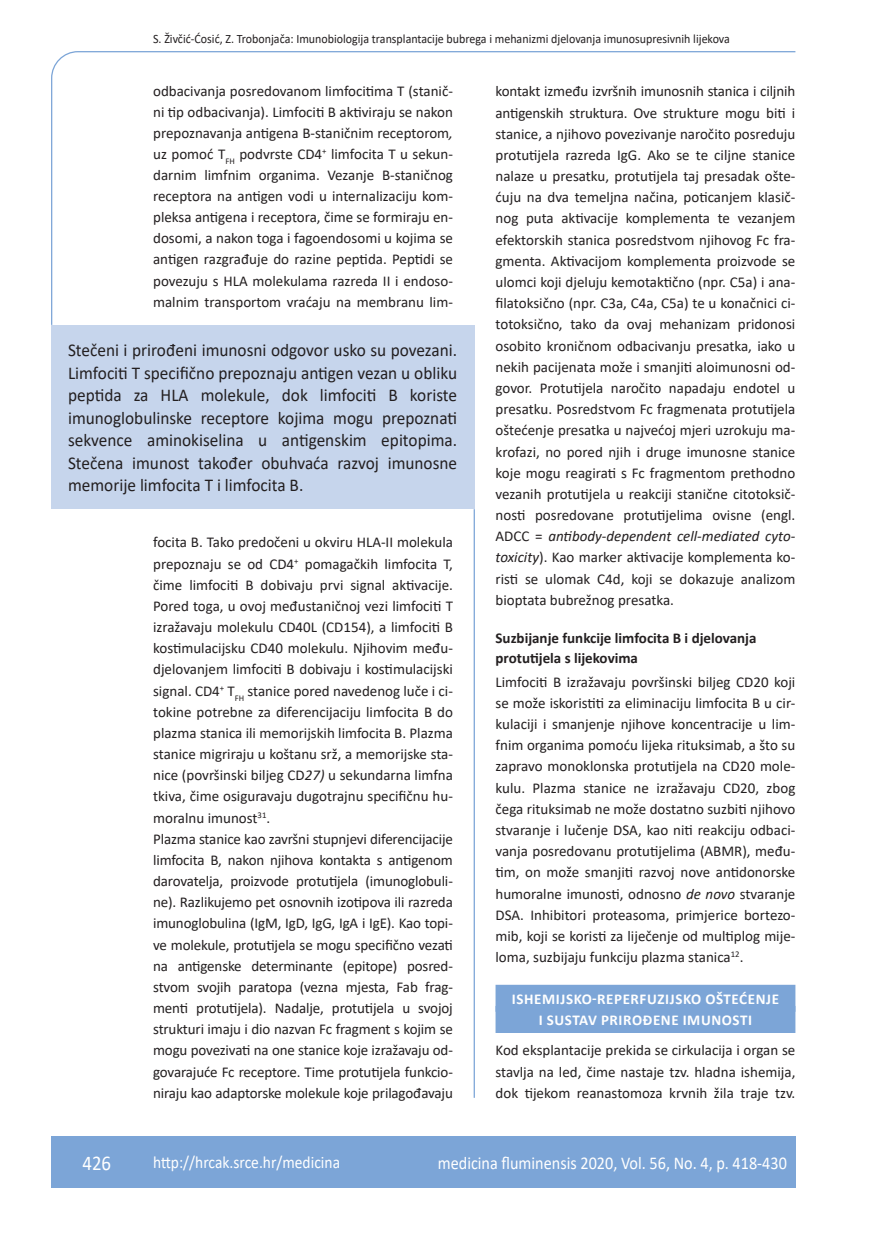
<style>
.page{position:relative;width:872px;height:1234px;background:#fff}
.page>*{position:absolute;margin:0;border:0;box-sizing:border-box;transform-origin:0 0}
.t1{font:21px "Calibri";color:#fff;scale:.9 1}
.anterfile{font:18px/22.5px "Calibri";color:#231f20;text-align:justify;scale:.96 1}
.t2{font:18px "Calibri";color:#fff;scale:.9 1}
.t3{font:17.25px "Calibri";color:#fff;scale:.9 1}
.osnovni_tekst{font:15px/21.1px "Calibri";color:#231f20;text-align:justify}
.podnaslov{font:700 15px/19.6px "Calibri";color:#231f20}
.naslov_ruler{font:700 15px "Calibri";letter-spacing:.04em;color:#fff}
.glava{font:12.75px "Calibri";color:#231f20;scale:.94 1}
.s1{font-style:italic}
</style>
<div class="page">
<svg style="left:51px;top:51px;width:745px;height:275px"></svg>
<hr style="left:473px;top:509px;width:2px;height:588px;background:#7ca5d7">
<div style="left:51px;top:1135px;width:744px;height:51px;background:#7ca5d7"></div>
<div style="left:51px;top:325px;width:423px;height:184px;background:#c6d5ec"></div>
<div style="left:495px;top:984px;width:300px;height:27px;background:#7ca5d7"></div>
<div style="left:495px;top:1005px;width:300px;height:27px;background:#7ca5d7"></div>
<p class="glava" style="left:153px;top:29px;width:615px">S. Živčić-Ćosić, Z. Trobonjača: Imunobiologija transplantacije bubrega i mehanizmi djelovanja imunosupresivnih lijekova</p>
<p class="osnovni_tekst" style="left:153px;top:80px;width:301px">odbacivanja posredovanom limfocitima T (stanič&shy;ni tip odbacivanja). Limfociti B aktiviraju se nakon prepoznavanja antigena B-staničnim receptorom<span class="s1">, </span>uz pomoć T<sub>FH</sub> podvrste CD4<sup>+</sup> limfocita T u sekun&shy;darnim limfnim organima. Vezanje B-staničnog receptora na antigen vodi u internalizaciju kom&shy;pleksa antigena i receptora, čime se formiraju en&shy;dosomi, a nakon toga i fagoendosomi u kojima se antigen razgrađuje do razine peptida. Peptidi se povezuju s HLA molekulama razreda II i endoso&shy;malnim transportom vraćaju na membranu lim-</p>
<p class="osnovni_tekst" style="left:495px;top:80px;width:301px">kontakt između izvršnih imunosnih stanica i ciljnih antigenskih struktura. Ove strukture mogu biti i stanice, a njihovo povezivanje naročito posreduju protutijela razreda IgG. Ako se te ciljne stanice nalaze u presatku, protutijela taj presadak ošte&shy;ćuju na dva temeljna načina, poticanjem klasič&shy;nog puta aktivacije komplementa te vezanjem efektorskih stanica posredstvom njihovog Fc fra&shy;gmenta. Aktivacijom komplementa proizvode se ulomci koji djeluju kemotaktično (npr. C5a) i ana&shy;filatoksično (npr. C3a, C4a, C5a) te u konačnici ci&shy;totoksično, tako da ovaj mehanizam pridonosi osobito kroničnom odbacivanju presatka, iako u nekih pacijenata može i smanjiti aloimunosni od&shy;govor. Protutijela naročito napadaju endotel u presatku. Posredstvom Fc fragmenata protutijela oštećenje presatka u najvećoj mjeri uzrokuju ma&shy;krofazi, no pored njih i druge imunosne stanice koje mogu reagirati s Fc fragmentom prethodno vezanih protutijela u reakciji stanične citotoksič&shy;nosti posredovane protutijelima ovisne (engl.<br>ADCC = <span class="s1">antibody-dependent cell-mediated cyto&shy;toxicity</span>). Kao marker aktivacije komplementa ko&shy;risti se ulomak C4d, koji se dokazuje analizom bioptata bubrežnog presatka.</p>
<p class="podnaslov" style="left:495px;top:628px;width:262px">Suzbijanje funkcije limfocita B i djelovanja protutijela s lijekovima</p>
<p class="osnovni_tekst" style="left:495px;top:670px;width:301px">Limfociti B izražavaju površinski biljeg CD20 koji se može iskoristiti za eliminaciju limfocita B u cir&shy;kulaciji i smanjenje njihove koncentracije u lim&shy;fnim organima pomoću lijeka rituksimab, a što su zapravo monoklonska protutijela na CD20 mole&shy;kulu. Plazma stanice ne izražavaju CD20, zbog čega rituksimab ne može dostatno suzbiti njihovo stvaranje i lučenje DSA, kao niti reakciju odbaci&shy;vanja posredovanu protutijelima (ABMR), među&shy;tim, on može smanjiti razvoj nove antidonorske humoralne imunosti, odnosno <span class="s1">de novo</span> stvaranje DSA. Inhibitori proteasoma, primjerice bortezo&shy;mib, koji se koristi za liječenje od multiplog mije&shy;loma, suzbijaju funkciju plazma stanica<sup>12</sup>.</p>
<p class="naslov_ruler" style="left:512px;top:987px;width:269px">ISHEMIJSKO-REPERFUZIJSKO OŠTEĆENJE</p>
<p class="naslov_ruler" style="left:539px;top:1008px;width:215px">I SUSTAV PRIROĐENE IMUNOSTI</p>
<p class="osnovni_tekst" style="left:495px;top:1039px;width:301px">Kod eksplantacije prekida se cirkulacija i organ se stavlja na led, čime nastaje tzv. hladna ishemija, dok tijekom reanastomoza krvnih žila traje tzv.</p>
<p class="anterfile" style="left:68px;top:338px;width:407px">Stečeni i prirođeni imunosni odgovor usko su povezani.<br>Limfociti T specifično prepoznaju antigen vezan u obliku peptida za HLA molekule, dok limfociti B koriste imunoglobulinske receptore kojima mogu prepoznati sekvence aminokiselina u antigenskim epitopima.<br>Stečena imunost također obuhvaća razvoj imunosne memorije limfocita T i limfocita B.</p>
<p class="osnovni_tekst" style="left:153px;top:531px;width:301px">focita B. Tako predočeni u okviru HLA-II molekula prepoznaju se od CD4<sup>+</sup> pomagačkih limfocita T, čime limfociti B dobivaju prvi signal aktivacije.<br>Pored toga, u ovoj međustaničnoj vezi limfociti T izražavaju molekulu CD40L (CD154), a limfociti B kostimulacijsku CD40 molekulu. Njihovim među&shy;djelovanjem limfociti B dobivaju i kostimulacijski signal. CD4<sup>+</sup> T<sub>FH</sub> stanice pored navedenog luče i ci&shy;tokine potrebne za diferencijaciju limfocita B do plazma stanica ili memorijskih limfocita B. Plazma stanice migriraju u koštanu srž, a memorijske sta&shy;nice (površinski biljeg CD<span class="s1">27)</span> u sekundarna limfna tkiva, čime osiguravaju dugotrajnu specifičnu hu&shy;moralnu imunost<sup>31</sup>.</p>
<p class="osnovni_tekst" style="left:153px;top:827px;width:301px">Plazma stanice kao završni stupnjevi diferencijacije limfocita B, nakon njihova kontakta s antigenom darovatelja, proizvode protutijela (imunoglobuli&shy;ne). Razlikujemo pet osnovnih izotipova ili razreda imunoglobulina (IgM, IgD, IgG, IgA i IgE). Kao topi&shy;ve molekule, protutijela se mogu specifično vezati na antigenske determinante (epitope) posred&shy;stvom svojih paratopa (vezna mjesta, Fab frag&shy;menti protutijela). Nadalje, protutijela u svojoj strukturi imaju i dio nazvan Fc fragment s kojim se mogu povezivati na one stanice koje izražavaju od&shy;govarajuće Fc receptore. Time protutijela funkcio&shy;niraju kao adaptorske molekule koje prilagođavaju</p>
<p class="t1" style="left:82px;top:1147px;width:33px">426</p>
<p class="t3" style="left:153px;top:1149px;width:209px">http://hrcak.srce.hr/medicina</p>
<p class="t2" style="left:438px;top:1149px;width:389px">medicina fluminensis 2020, Vol. 56, No. 4, p. 418-430</p>
</div>
